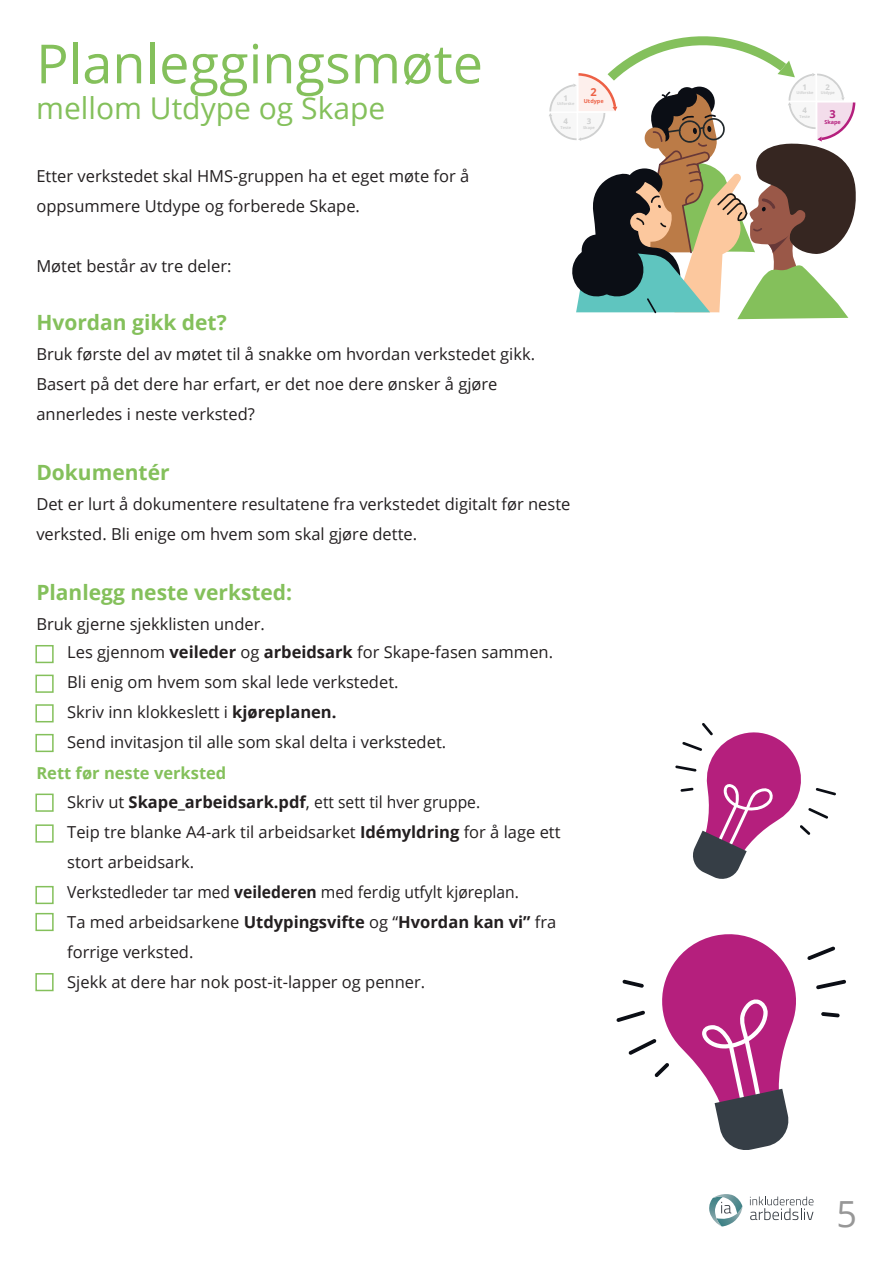
<style>
.page{position:relative;width:893px;height:1263px;background:#fff}
.page>*{position:absolute;margin:0;border:0;box-sizing:border-box;transform-origin:0 0}
.t1{font:54px "Open Sans";color:#84c05b}
.t2{font:36px "Open Sans";color:#979797}
.t3{font:30px "Open Sans";color:#84c05b}
.t4{font:700 21px "Open Sans";color:#84c05b}
.t5{font:16.5px/30px "Open Sans";color:#231f20}
.t6{font:700 16.5px "Open Sans";color:#84c05b}
.t7{font:700 10.95px "Open Sans";color:#ed6045}
.t8{font:700 10.95px "Open Sans";color:#b51f7d}
.t9{font:700 7.95px "Open Sans";color:#cfd0d0}
.t10{font:700 7.8px "Open Sans";color:#cfd0d0}
.t11{font:700 5.55px "Open Sans";color:#ed6045}
.t12{font:700 5.55px "Open Sans";color:#b51f7d}
.t13{font:700 3.9px "Open Sans";color:#cfd0d0}
.s1{font-weight:700}
</style>
<div class="page">
<svg style="left:675px;top:723px;width:161px;height:156px"></svg>
<svg style="left:616px;top:934px;width:230px;height:216px"></svg>
<svg style="left:549px;top:36px;width:307px;height:283px"></svg>
<div style="left:35px;top:645px;width:19px;height:18px;border:2px solid #84c05b"></div>
<div style="left:35px;top:675px;width:19px;height:18px;border:2px solid #84c05b"></div>
<div style="left:35px;top:704px;width:19px;height:18px;border:2px solid #84c05b"></div>
<div style="left:35px;top:793px;width:19px;height:19px;border:2px solid #84c05b"></div>
<div style="left:35px;top:734px;width:19px;height:18px;border:2px solid #84c05b"></div>
<div style="left:35px;top:824px;width:19px;height:19px;border:2px solid #84c05b"></div>
<div style="left:35px;top:913px;width:19px;height:18px;border:2px solid #84c05b"></div>
<div style="left:35px;top:886px;width:19px;height:18px;border:2px solid #84c05b"></div>
<div style="left:35px;top:973px;width:19px;height:18px;border:2px solid #84c05b"></div>
<svg style="left:750px;top:1196px;width:63px;height:24px"></svg>
<svg style="left:709px;top:1194px;width:33px;height:32px"></svg>
<h1 class="t1" style="left:36px;top:27px;width:448px">Planleggingsmøte</h1>
<h3 class="t3" style="left:36px;top:88px;width:351px">mellom Utdype og Skape</h3>
<p class="t11" style="left:584px;top:97px;width:21px">Utdype</p>
<p class="t7" style="left:591px;top:85px;width:8px">2</p>
<p class="t9" style="left:564px;top:92px;width:6px">1</p>
<p class="t13" style="left:557px;top:101px;width:19px">Utforske</p>
<p class="t9" style="left:587px;top:116px;width:6px">3</p>
<p class="t9" style="left:564px;top:116px;width:6px">4</p>
<p class="t13" style="left:583px;top:124px;width:13px">Skape</p>
<p class="t13" style="left:560px;top:124px;width:12px">Teste</p>
<p class="t5" style="left:36px;top:161px;width:434px">Etter verkstedet skal HMS-gruppen ha et eget møte for å oppsummere Utdype og forberede Skape.</p>
<p class="t5" style="left:36px;top:251px;width:197px">Møtet består av tre deler:</p>
<p class="t4" style="left:36px;top:307px;width:192px">Hvordan gikk det?</p>
<p class="t5" style="left:36px;top:338px;width:500px">Bruk første del av møtet til å snakke om hvordan verkstedet gikk.<br>Basert på det dere har erfart, er det noe dere ønsker å gjøre annerledes i neste verksted?</p>
<p class="t4" style="left:36px;top:457px;width:135px">Dokumentér</p>
<p class="t5" style="left:36px;top:488px;width:536px">Det er lurt å dokumentere resultatene fra verkstedet digitalt før neste verksted. Bli enige om hvem som skal gjøre dette.</p>
<p class="t4" style="left:36px;top:577px;width:257px">Planlegg neste verksted:</p>
<p class="t5" style="left:36px;top:608px;width:230px">Bruk gjerne sjekklisten under.</p>
<p class="t5" style="left:67px;top:637px;width:487px">Les gjennom <span class="s1">veileder</span> og <span class="s1">arbeidsark</span> for Skape-fasen sammen.<br>Bli enig om hvem som skal lede verkstedet.<br>Skriv inn klokkeslett i <span class="s1">kjøreplanen.<br></span>Send invitasjon til alle som skal delta i verkstedet.</p>
<p class="t6" style="left:36px;top:761px;width:192px">Rett før neste verksted</p>
<p class="t5" style="left:67px;top:787px;width:495px">Skriv ut <span class="s1">Skape_arbeidsark.pdf</span>, ett sett til hver gruppe.<br>Teip tre blanke A4-ark til arbeidsarket <span class="s1">Idémyldring</span> for å lage ett stort arbeidsark.<br>Verkstedleder tar med <span class="s1">veilederen</span> med ferdig utfylt kjøreplan.<br>Ta med arbeidsarkene <span class="s1">Utdypingsvifte</span> og “<span class="s1">Hvordan kan vi”</span> fra forrige verksted.<br>Sjekk at dere har nok post-it-lapper og penner.</p>
<p class="t10" style="left:826px;top:82px;width:6px">2</p>
<p class="t10" style="left:803px;top:82px;width:6px">1</p>
<p class="t13" style="left:796px;top:90px;width:19px">Utforske</p>
<p class="t13" style="left:821px;top:90px;width:16px">Utdype</p>
<p class="t10" style="left:803px;top:105px;width:6px">4</p>
<p class="t13" style="left:800px;top:113px;width:12px">Teste</p>
<p class="t8" style="left:829px;top:106px;width:8px">3</p>
<p class="t12" style="left:824px;top:118px;width:18px">Skape</p>
<h2 class="t2" style="left:836px;top:1189px;width:22px">5</h2>
</div>
